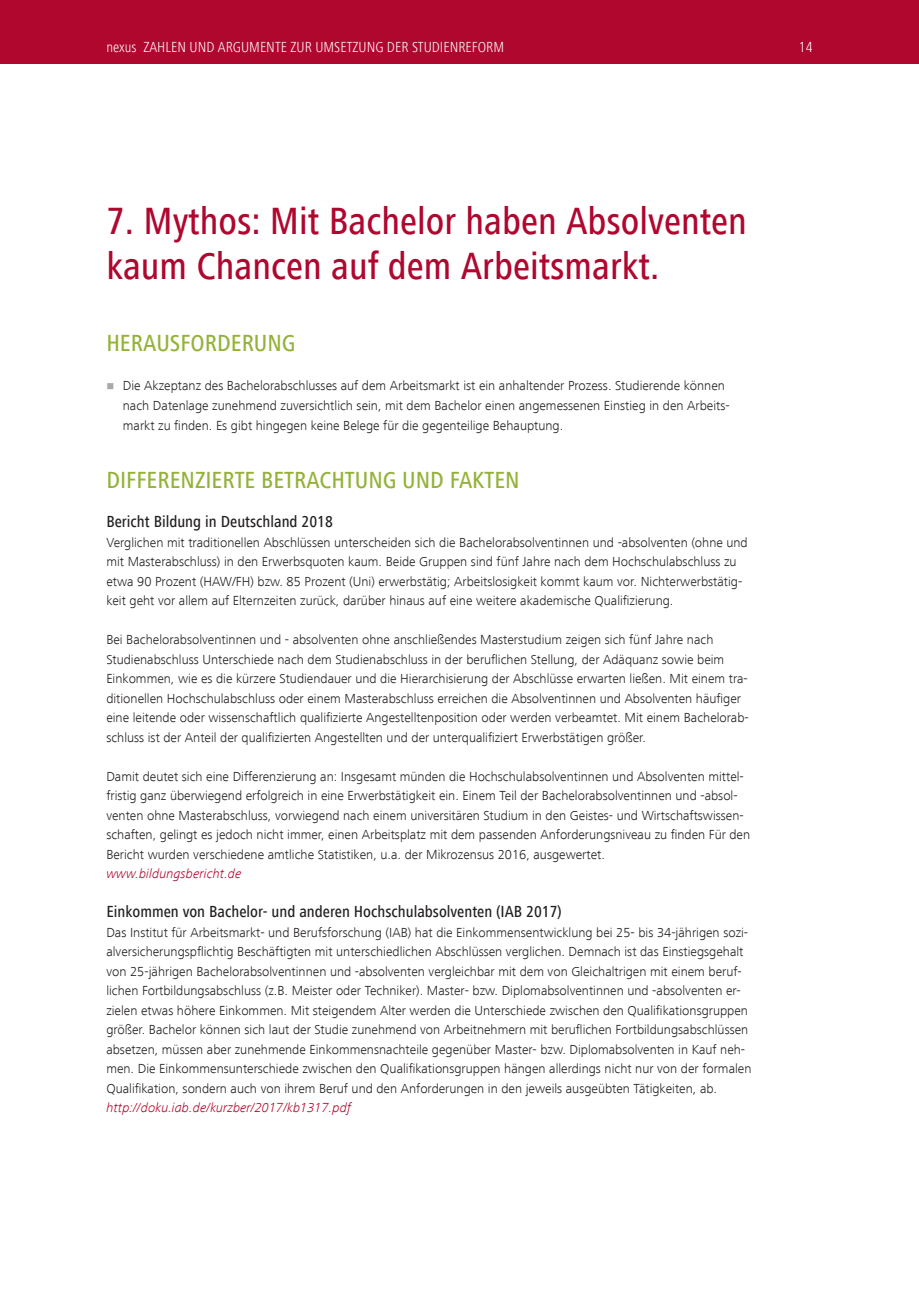
<style>
.page{position:relative;width:919px;height:1289px;background:#fff}
.page>*{position:absolute;margin:0;border:0;box-sizing:border-box;transform-origin:0 0}
.t1{font:500 condensed 39px/45px "Frutiger Next LT";color:#b0072f}
.t2{font:500 condensed 24px "Frutiger Next LT";color:#94b238}
.t3{font:300 condensed 18.75px "Frutiger Next LT";color:#fff}
.t4{font:500 condensed 16.5px "Frutiger Next LT";color:#231f20}
.t5{font:300 condensed 15px "Frutiger Next LT";color:#fff}
.t6{font:300 13.5px/19.5px "Frutiger Next LT";color:#231f20}
.t7{font:italic 300 13.5px "Frutiger Next LT";color:#b0072f}
</style>
<div class="page">
<div style="left:0;top:0;width:918px;height:64px;background:#b0072f"></div>
<h3 class="t3" style="left:108px;top:33px;width:83px">Kapitelname</h3>
<p class="t5" style="left:143px;top:39px;width:362px">ZAHLEN UND ARGUMENTE ZUR UMSETZUNG DER STUDIENREFORM</p>
<h3 class="t3" style="left:795px;top:33px;width:19px">14<sub>14</sub></h3>
<p class="t5" style="left:106px;top:39px;width:32px">nexus</p>
<h1 class="t1" style="left:106px;top:199px;width:642px">7. Mythos: Mit Bachelor haben Absolventen kaum Chancen auf dem Arbeitsmarkt.</h1>
<h2 class="t2" style="left:106px;top:330px;width:191px">HERAUSFORDERUNG</h2>
<p class="t6" style="left:123px;top:376px;width:608px">Die Akzeptanz des Bachelorabschlusses auf dem Arbeitsmarkt ist ein anhaltender Prozess. Studierende können nach Datenlage zunehmend zuversichtlich sein, mit dem Bachelor einen angemessenen Einstieg in den Arbeits&shy;markt zu finden. Es gibt hingegen keine Belege für die gegenteilige Behauptung.</p>
<h2 class="t2" style="left:106px;top:467px;width:415px">DIFFERENZIERTE BETRACHTUNG UND FAKTEN</h2>
<p class="t4" style="left:106px;top:512px;width:228px">Bericht Bildung in Deutschland 2018</p>
<p class="t6" style="left:106px;top:532px;width:643px">Verglichen mit traditionellen Abschlüssen unterscheiden sich die Bachelorabsolventinnen und -absolventen (ohne und mit Masterabschluss) in den Erwerbsquoten kaum. Beide Gruppen sind fünf Jahre nach dem Hochschulabschluss zu etwa 90 Prozent (HAW/FH) bzw. 85 Prozent (Uni) erwerbstätig; Arbeitslosigkeit kommt kaum vor. Nichterwerbstätig&shy;keit geht vor allem auf Elternzeiten zurück, darüber hinaus auf eine weitere akademische Qualifizierung.</p>
<p class="t6" style="left:106px;top:630px;width:644px">Bei Bachelorabsolventinnen und - absolventen ohne anschließendes Masterstudium zeigen sich fünf Jahre nach Studienabschluss Unterschiede nach dem Studienabschluss in der beruflichen Stellung, der Adäquanz sowie beim Einkommen, wie es die kürzere Studiendauer und die Hierarchisierung der Abschlüsse erwarten ließen. Mit einem tra&shy;ditionellen Hochschulabschluss oder einem Masterabschluss erreichen die Absolventinnen und Absolventen häufiger eine leitende oder wissenschaftlich qualifizierte Angestelltenposition oder werden verbeamtet. Mit einem Bachelorab&shy;schluss ist der Anteil der qualifizierten Angestellten und der unterqualifiziert Erwerbstätigen größer.</p>
<p class="t6" style="left:106px;top:766px;width:645px">Damit deutet sich eine Differenzierung an: Insgesamt münden die Hochschulabsolventinnen und Absolventen mittel&shy;fristig ganz überwiegend erfolgreich in eine Erwerbstätigkeit ein. Einem Teil der Bachelorabsolventinnen und -absol&shy;venten ohne Masterabschluss, vorwiegend nach einem universitären Studium in den Geistes- und Wirtschaftswissen&shy;schaften, gelingt es jedoch nicht immer, einen Arbeitsplatz mit dem passenden Anforderungsniveau zu finden Für den Bericht wurden verschiedene amtliche Statistiken, u.a. der Mikrozensus 2016, ausgewertet.</p>
<p class="t7" style="left:106px;top:866px;width:137px">www.bildungsbericht.de</p>
<p class="t4" style="left:106px;top:902px;width:457px">Einkommen von Bachelor- und anderen Hochschulabsolventen (IAB 2017)</p>
<p class="t6" style="left:106px;top:922px;width:646px">Das Institut für Arbeitsmarkt- und Berufsforschung (IAB) hat die Einkommensentwicklung bei 25- bis 34-jährigen sozi&shy;alversicherungspflichtig Beschäftigten mit unterschiedlichen Abschlüssen verglichen. Demnach ist das Einstiegsgehalt von 25-jährigen Bachelorabsolventinnen und -absolventen vergleichbar mit dem von Gleichaltrigen mit einem beruf&shy;lichen Fortbildungsabschluss (z.B. Meister oder Techniker). Master- bzw. Diplomabsolventinnen und -absolventen er&shy;zielen etwas höhere Einkommen. Mit steigendem Alter werden die Unterschiede zwischen den Qualifikationsgruppen größer. Bachelor können sich laut der Studie zunehmend von Arbeitnehmern mit beruflichen Fortbildungsabschlüssen absetzen, müssen aber zunehmende Einkommensnachteile gegenüber Master- bzw. Diplomabsolventen in Kauf neh&shy;men. Die Einkommensunterschiede zwischen den Qualifikationsgruppen hängen allerdings nicht nur von der formalen Qualifikation, sondern auch von ihrem Beruf und den Anforderungen in den jeweils ausgeübten Tätigkeiten, ab.</p>
<p class="t7" style="left:106px;top:1100px;width:246px">http://doku.iab.de/kurzber/2017/kb1317.pdf</p>
</div>
